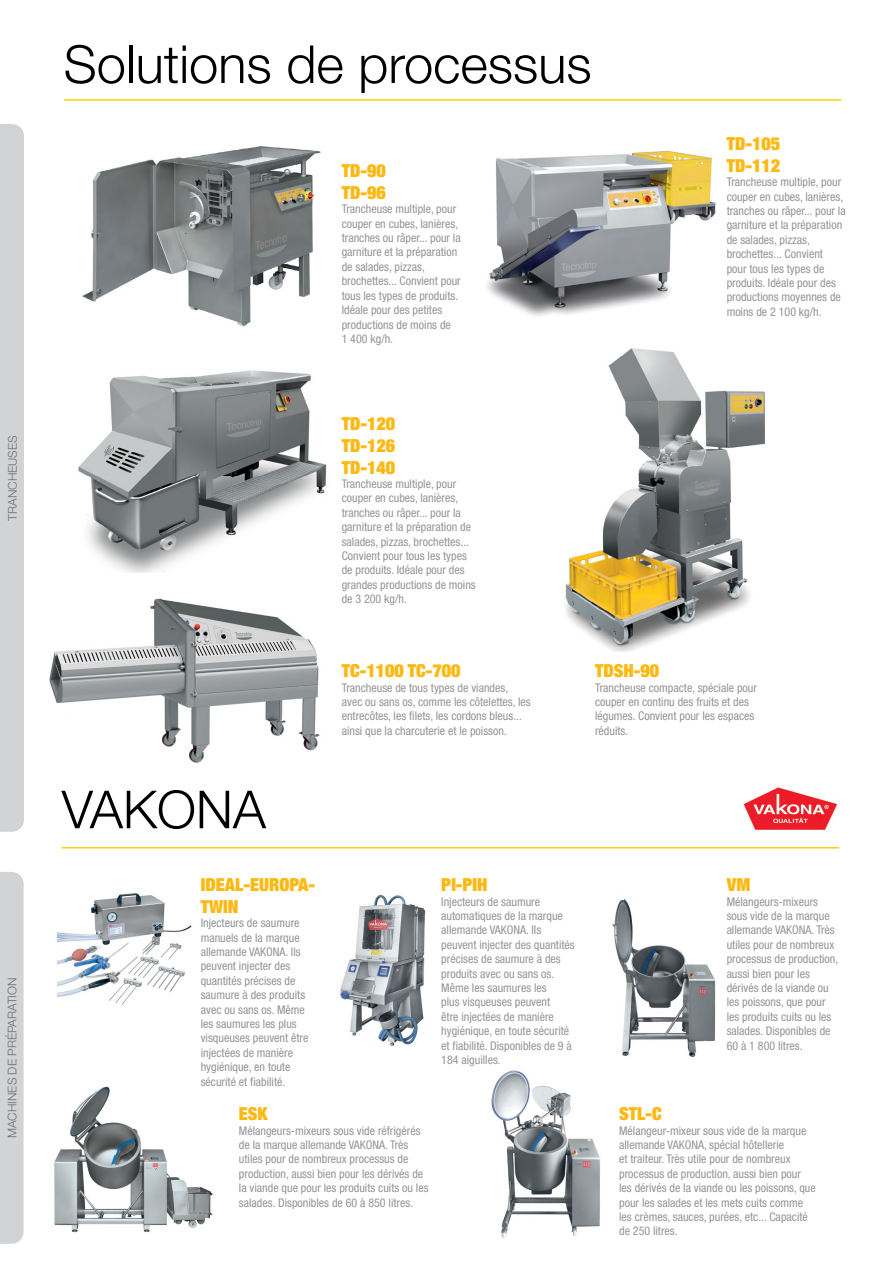
<style>
.page{position:relative;width:893px;height:1263px;background:#fff}
.page>*{position:absolute;margin:0;border:0;box-sizing:border-box;transform-origin:0 0}
.t1{font:300 52.5px "Helvetica Neue";color:#000}
.t2{font:900 expanded 18px/21.6px "Helvetica Neue";color:#fdb913}
.t3{font:condensed 12px/14.4px "Helvetica Neue";color:#939598}
.t4{font:300 12px "Helvetica Neue";color:#6d6e71}
</style>
<div class="page">
<div style="left:0;top:124px;width:24px;height:708px;background:#d1d3d4"></div>
<img style="left:82px;top:146px;width:239px;height:181px">
<img style="left:487px;top:150px;width:229px;height:166px">
<img style="left:78px;top:370px;width:249px;height:203px">
<img style="left:49px;top:598px;width:271px;height:165px">
<img style="left:565px;top:348px;width:200px;height:304px">
<hr style="left:62px;top:847px;width:777px;height:1px;background:#ffce02">
<img style="left:743px;top:787px;width:95px;height:43px">
<img style="left:54px;top:1086px;width:159px;height:147px">
<img style="left:56px;top:893px;width:136px;height:112px">
<img style="left:340px;top:894px;width:86px;height:152px">
<img style="left:612px;top:899px;width:104px;height:158px">
<img style="left:491px;top:1070px;width:109px;height:168px">
<hr style="left:64px;top:99px;width:777px;height:2px;background:#ffce02">
<div style="left:0;top:872px;width:24px;height:372px;background:#d1d3d4"></div>
<p class="t4" style="left:5px;top:520px;width:87px;rotate:-90deg">TRANCHEUSES</p>
<p class="t4" style="left:5px;top:1138px;width:162px;rotate:-90deg">MACHINES DE PRÉPARATION</p>
<h1 class="t1" style="left:64px;top:32px;width:529px">Solutions de processus</h1>
<h2 class="t2" style="left:342px;top:160px;width:46px">TD-90<br>TD-96</h2>
<p class="t3" style="left:342px;top:202px;width:121px">Trancheuse multiple, pour couper en cubes, lanières, tranches ou râper... pour la garniture et la préparation de salades, pizzas, brochettes... Convient pour tous les types de produits.<br>Idéale pour des petites productions de moins de<br>1 400 kg/h.</p>
<h2 class="t2" style="left:342px;top:413px;width:55px;text-align:justify">TD-120<br>TD-126<br>TD-140</h2>
<p class="t3" style="left:342px;top:476px;width:136px">Trancheuse multiple, pour couper en cubes, lanières, tranches ou râper... pour la garniture et la préparation de salades, pizzas, brochettes...<br>Convient pour tous les types de produits. Idéale pour des grandes productions de moins de 3 200 kg/h.</p>
<h2 class="t2" style="left:727px;top:133px;width:55px">TD-105<br>TD-112</h2>
<p class="t3" style="left:727px;top:175px;width:121px">Trancheuse multiple, pour couper en cubes, lanières, tranches ou râper... pour la garniture et la préparation de salades, pizzas, brochettes... Convient pour tous les types de produits. Idéale pour des productions moyennes de moins de 2 100 kg/h.</p>
<h2 class="t2" style="left:342px;top:660px;width:120px">TC-1100 TC-700</h2>
<p class="t3" style="left:342px;top:680px;width:191px">Trancheuse de tous types de viandes, avec ou sans os, comme les côtelettes, les entrecôtes, les filets, les cordons bleus... ainsi que la charcuterie et le poisson.</p>
<h2 class="t2" style="left:595px;top:660px;width:66px">TDSH-90</h2>
<p class="t3" style="left:595px;top:680px;width:163px">Trancheuse compacte, spéciale pour couper en continu des fruits et des légumes. Convient pour les espaces réduits.</p>
<h1 class="t1" style="left:62px;top:777px;width:206px">VAKONA</h1>
<h2 class="t2" style="left:201px;top:873px;width:116px">IDEAL-EUROPA-<br>TWIN</h2>
<p class="t3" style="left:201px;top:915px;width:109px">Injecteurs de saumure manuels de la marque allemande VAKONA. Ils peuvent injecter des quantités précises de saumure à des produits avec ou sans os. Même les saumures les plus visqueuses peuvent être injectées de manière hygiénique, en toute sécurité et fiabilité.</p>
<h2 class="t2" style="left:239px;top:1102px;width:30px">ESK</h2>
<p class="t3" style="left:239px;top:1123px;width:191px">Mélangeurs-mixeurs sous vide réfrigérés de la marque allemande VAKONA. Très utiles pour de nombreux processus de production, aussi bien pour les dérivés de la viande que pour les produits cuits ou les salades. Disponibles de 60 à 850 litres.</p>
<h2 class="t2" style="left:441px;top:873px;width:48px">PI-PIH</h2>
<p class="t3" style="left:441px;top:894px;width:135px">Injecteurs de saumure automatiques de la marque allemande VAKONA. Ils peuvent injecter des quantités précises de saumure à des produits avec ou sans os.<br>Même les saumures les<br>plus visqueuses peuvent<br>être injectées de manière hygiénique, en toute sécurité et fiabilité. Disponibles de 9 à<br>184 aiguilles.</p>
<h2 class="t2" style="left:727px;top:873px;width:25px">VM</h2>
<p class="t3" style="left:727px;top:894px;width:113px">Mélangeurs-mixeurs sous vide de la marque allemande VAKONA. Très utiles pour de nombreux processus de production, aussi bien pour les dérivés de la viande ou les poissons, que pour les produits cuits ou les salades. Disponibles de<br>60 à 1 800 litres.</p>
<h2 class="t2" style="left:619px;top:1102px;width:44px">STL-C</h2>
<p class="t3" style="left:619px;top:1123px;width:198px">Mélangeur-mixeur sous vide de la marque allemande VAKONA, spécial hôtellerie<br>et traiteur. Très utile pour de nombreux processus de production, aussi bien pour les dérivés de la viande ou les poissons, que pour les salades et les mets cuits comme les crèmes, sauces, purées, etc... Capacité de 250 litres.</p>
</div>
